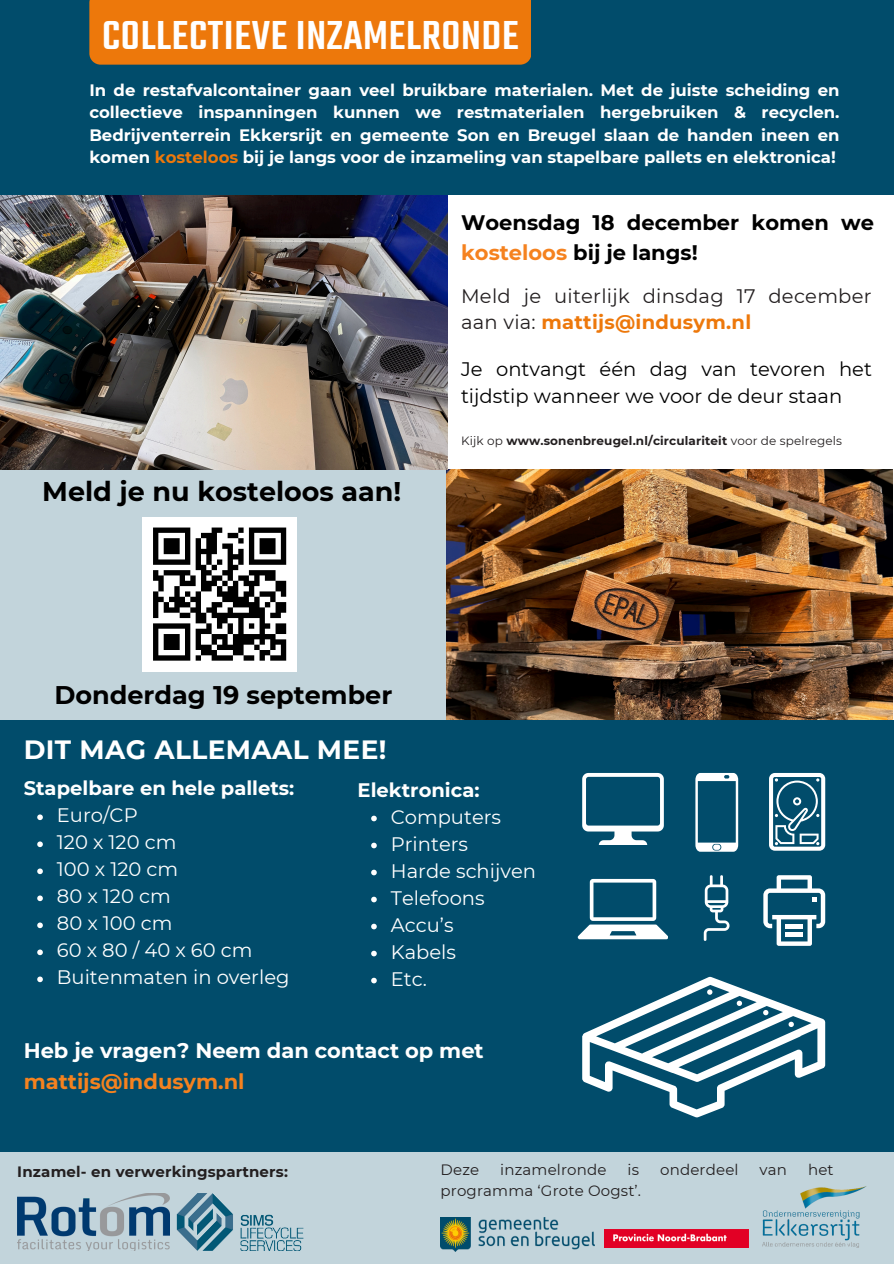
<style>
.page{position:relative;width:894px;height:1264px;background:#fff}
.page>*{position:absolute;margin:0;border:0;box-sizing:border-box;transform-origin:0 0}
.t1{font:500 44.4px "Teko";letter-spacing:.015em;color:#fff}
.t2{font:700 27px "Montserrat";color:#000}
.t3{font:700 26.4px "Montserrat";letter-spacing:.015em;color:#fff}
.t4{font:700 25.5px "Montserrat";color:#000}
.t5{font:700 21px/31.5px "Montserrat";color:#fff}
.t6{font:700 21px/30.3px "Montserrat";color:#000}
.t7{font:19.5px "Montserrat";color:#fff}
.t8{font:19.5px/27px "Montserrat";color:#000}
.t9{font:19.5px/25.8px "Montserrat";letter-spacing:.015em;color:#231f20}
.t10{font:700 19.5px "Montserrat";color:#fff}
.t11{font:19.5px "Montserrat";letter-spacing:.13em;color:#fff}
.t12{font:700 16.5px/22.5px "Montserrat";color:#fff;text-align:justify}
.t13{font:15px "Montserrat";letter-spacing:.01em;color:#231f20}
.t14{font:700 15px "Montserrat";letter-spacing:.01em;color:#231f20}
.t15{font:700 12px "Montserrat";letter-spacing:.01em;color:#231f20}
.s1{color:#ed780b}
.s2{color:#f5821f}
.s3{font-weight:700;color:#ed780b}
.s4{font-weight:400}
</style>
<div class="page">
<div style="left:0;top:469px;width:446px;height:251px;background:#c2d4db"></div>
<div style="left:142px;top:517px;width:155px;height:154px;background:#fff"></div>
<div style="left:153px;top:527px;width:37px;height:6px;background:#000"></div>
<div style="left:249px;top:527px;width:37px;height:6px;background:#000"></div>
<div style="left:164px;top:538px;width:16px;height:5px;background:#000"></div>
<div style="left:259px;top:538px;width:16px;height:5px;background:#000"></div>
<div style="left:164px;top:543px;width:16px;height:6px;background:#000"></div>
<div style="left:259px;top:543px;width:16px;height:6px;background:#000"></div>
<div style="left:164px;top:549px;width:16px;height:5px;background:#000"></div>
<div style="left:259px;top:549px;width:16px;height:5px;background:#000"></div>
<svg style="left:153px;top:533px;width:5px;height:26px"></svg>
<svg style="left:249px;top:533px;width:5px;height:26px"></svg>
<svg style="left:281px;top:533px;width:5px;height:26px"></svg>
<div style="left:153px;top:559px;width:37px;height:6px;background:#000"></div>
<div style="left:249px;top:559px;width:37px;height:6px;background:#000"></div>
<div style="left:164px;top:570px;width:26px;height:5px;background:#000"></div>
<div style="left:249px;top:570px;width:26px;height:5px;background:#000"></div>
<div style="left:238px;top:575px;width:11px;height:5px;background:#000"></div>
<svg style="left:254px;top:575px;width:5px;height:5px"></svg>
<div style="left:265px;top:575px;width:10px;height:5px;background:#000"></div>
<div style="left:243px;top:580px;width:16px;height:6px;background:#000"></div>
<div style="left:275px;top:580px;width:11px;height:6px;background:#000"></div>
<div style="left:275px;top:586px;width:11px;height:5px;background:#000"></div>
<svg style="left:153px;top:570px;width:11px;height:26px"></svg>
<svg style="left:174px;top:527px;width:69px;height:69px"></svg>
<div style="left:217px;top:591px;width:21px;height:5px;background:#000"></div>
<div style="left:243px;top:591px;width:11px;height:5px;background:#000"></div>
<div style="left:259px;top:591px;width:16px;height:5px;background:#000"></div>
<svg style="left:281px;top:591px;width:5px;height:5px"></svg>
<div style="left:153px;top:596px;width:11px;height:6px;background:#000"></div>
<div style="left:169px;top:596px;width:16px;height:6px;background:#000"></div>
<div style="left:190px;top:596px;width:11px;height:6px;background:#000"></div>
<div style="left:222px;top:596px;width:27px;height:6px;background:#000"></div>
<svg style="left:249px;top:586px;width:10px;height:16px"></svg>
<svg style="left:164px;top:602px;width:5px;height:5px"></svg>
<div style="left:174px;top:602px;width:16px;height:5px;background:#000"></div>
<svg style="left:195px;top:602px;width:6px;height:5px"></svg>
<div style="left:211px;top:602px;width:11px;height:5px;background:#000"></div>
<div style="left:233px;top:602px;width:26px;height:5px;background:#000"></div>
<svg style="left:265px;top:596px;width:10px;height:11px"></svg>
<div style="left:275px;top:602px;width:11px;height:5px;background:#000"></div>
<div style="left:164px;top:607px;width:16px;height:5px;background:#000"></div>
<div style="left:190px;top:607px;width:11px;height:5px;background:#000"></div>
<div style="left:206px;top:607px;width:11px;height:5px;background:#000"></div>
<svg style="left:227px;top:607px;width:6px;height:5px"></svg>
<div style="left:249px;top:607px;width:16px;height:5px;background:#000"></div>
<div style="left:275px;top:607px;width:11px;height:5px;background:#000"></div>
<svg style="left:153px;top:602px;width:5px;height:16px"></svg>
<div style="left:180px;top:612px;width:10px;height:6px;background:#000"></div>
<div style="left:195px;top:612px;width:11px;height:6px;background:#000"></div>
<div style="left:211px;top:612px;width:54px;height:6px;background:#000"></div>
<div style="left:270px;top:612px;width:11px;height:6px;background:#000"></div>
<div style="left:153px;top:623px;width:37px;height:5px;background:#000"></div>
<div style="left:275px;top:623px;width:11px;height:5px;background:#000"></div>
<div style="left:275px;top:628px;width:11px;height:6px;background:#000"></div>
<div style="left:164px;top:634px;width:16px;height:5px;background:#000"></div>
<div style="left:233px;top:634px;width:42px;height:5px;background:#000"></div>
<div style="left:164px;top:639px;width:16px;height:5px;background:#000"></div>
<div style="left:233px;top:639px;width:21px;height:5px;background:#000"></div>
<div style="left:270px;top:639px;width:16px;height:5px;background:#000"></div>
<div style="left:164px;top:644px;width:16px;height:6px;background:#000"></div>
<svg style="left:153px;top:628px;width:5px;height:27px"></svg>
<svg style="left:281px;top:644px;width:5px;height:11px"></svg>
<div style="left:153px;top:655px;width:37px;height:5px;background:#000"></div>
<svg style="left:185px;top:618px;width:58px;height:42px"></svg>
<div style="left:211px;top:655px;width:22px;height:5px;background:#000"></div>
<div style="left:243px;top:655px;width:11px;height:5px;background:#000"></div>
<svg style="left:249px;top:618px;width:26px;height:42px"></svg>
<div style="left:270px;top:655px;width:16px;height:5px;background:#000"></div>
<img style="left:446px;top:469px;width:446px;height:251px">
<div style="left:0;top:720px;width:893px;height:431px;background:#014c6b"></div>
<img style="left:0;top:195px;width:447px;height:274px">
<div style="left:0;top:0;width:893px;height:195px;background:#014c6b"></div>
<div style="left:89px;top:0;width:442px;height:65px;background:#ed780b"></div>
<svg style="left:0;top:1038px;width:893px;height:225px"></svg>
<svg style="left:577px;top:879px;width:90px;height:60px"></svg>
<svg style="left:763px;top:875px;width:62px;height:70px"></svg>
<div style="left:785px;top:923px;width:17px;height:5px;background:#fff"></div>
<div style="left:785px;top:932px;width:17px;height:5px;background:#fff"></div>
<svg style="left:769px;top:773px;width:56px;height:77px"></svg>
<svg style="left:695px;top:773px;width:43px;height:78px"></svg>
<svg style="left:582px;top:773px;width:81px;height:72px"></svg>
<svg style="left:703px;top:875px;width:26px;height:65px"></svg>
<svg style="left:582px;top:976px;width:243px;height:141px"></svg>
<img style="left:440px;top:1217px;width:154px;height:33px">
<img style="left:604px;top:1229px;width:144px;height:18px">
<img style="left:762px;top:1168px;width:111px;height:78px">
<svg style="left:37px;top:814px;width:6px;height:6px"></svg>
<svg style="left:37px;top:841px;width:6px;height:6px"></svg>
<svg style="left:37px;top:868px;width:6px;height:6px"></svg>
<svg style="left:37px;top:895px;width:6px;height:6px"></svg>
<svg style="left:37px;top:922px;width:6px;height:6px"></svg>
<svg style="left:37px;top:949px;width:6px;height:6px"></svg>
<svg style="left:37px;top:976px;width:6px;height:6px"></svg>
<svg style="left:371px;top:815px;width:5px;height:6px"></svg>
<svg style="left:371px;top:842px;width:5px;height:6px"></svg>
<svg style="left:371px;top:869px;width:5px;height:6px"></svg>
<svg style="left:371px;top:896px;width:5px;height:6px"></svg>
<svg style="left:371px;top:923px;width:5px;height:6px"></svg>
<svg style="left:371px;top:950px;width:5px;height:6px"></svg>
<svg style="left:371px;top:977px;width:5px;height:6px"></svg>
<img style="left:175px;top:1193px;width:129px;height:57px">
<img style="left:17px;top:1193px;width:152px;height:57px">
<h3 class="t1" style="left:102px;top:6px;width:418px">COLLECTIEVE INZAMELRONDE</h3>
<p class="t12" style="left:89px;top:78px;width:751px">In de restafvalcontainer gaan veel bruikbare materialen. Met de juiste scheiding en collectieve inspanningen kunnen we restmaterialen hergebruiken &amp; recyclen.<br>Bedrijventerrein Ekkersrijt en gemeente Son en Breugel slaan de handen ineen en komen <span class="s1">kosteloos</span> bij je langs voor de inzameling van stapelbare pallets en elektronica!</p>
<h3 class="t6" style="left:461px;top:207px;width:414px">Woensdag 18 december komen we <span class="s2">kosteloos</span> bij je langs!</h3>
<p class="t9" style="left:461px;top:283px;width:412px">Meld je uiterlijk dinsdag 17 december aan via: <span class="s3">mattijs@indusym.nl</span></p>
<p class="t8" style="left:461px;top:355px;width:412px">Je ontvangt één dag van tevoren het tijdstip wanneer we voor de deur staan</p>
<p class="t2" style="left:42px;top:474px;width:360px">Meld je nu kosteloos aan!</p>
<p class="t15" style="left:461px;top:434px;width:382px"><span class="s4">Kijk op</span> www.sonenbreugel.nl/circulariteit <span class="s4">voor de spelregels</span></p>
<h4 class="t4" style="left:54px;top:679px;width:339px">Donderdag 19 september</h4>
<p class="t3" style="left:24px;top:733px;width:364px">DIT MAG ALLEMAAL MEE!</p>
<h2 class="t10" style="left:24px;top:776px;width:272px">Stapelbare en hele pallets:</h2>
<h4 class="t7" style="left:57px;top:803px;width:82px">Euro/CP</h4>
<p class="t7" style="left:57px;top:830px;width:121px">120 x 120 cm</p>
<p class="t7" style="left:57px;top:857px;width:123px">100 x 120 cm</p>
<p class="t7" style="left:57px;top:884px;width:115px">80 x 120 cm</p>
<p class="t7" style="left:57px;top:911px;width:117px">80 x 100 cm</p>
<p class="t11" style="left:57px;top:938px;width:197px">60x80/40x60cm</p>
<p class="t7" style="left:57px;top:965px;width:234px">Buitenmaten in overleg</p>
<p class="t10" style="left:357px;top:777px;width:123px">Elektronica:</p>
<h4 class="t7" style="left:390px;top:804px;width:112px">Computers</h4>
<p class="t7" style="left:390px;top:831px;width:79px">Printers</p>
<p class="t7" style="left:390px;top:858px;width:147px">Harde schijven</p>
<p class="t7" style="left:390px;top:885px;width:95px">Telefoons</p>
<p class="t7" style="left:390px;top:912px;width:64px">Accu’s</p>
<p class="t7" style="left:390px;top:939px;width:67px">Kabels</p>
<p class="t7" style="left:390px;top:966px;width:38px">Etc.</p>
<p class="t5" style="left:24px;top:1034px;width:461px">Heb je vragen? Neem dan contact op met <span class="s2">mattijs@indusym.nl</span></p>
<p class="t14" style="left:17px;top:1162px;width:272px">Inzamel- en verwerkingspartners:</p>
<p class="t13" style="left:440px;top:1160px;width:40px">Deze</p>
<p class="t13" style="left:500px;top:1160px;width:108px">inzamelronde</p>
<p class="t13" style="left:627px;top:1160px;width:13px">is</p>
<p class="t13" style="left:660px;top:1160px;width:80px">onderdeel</p>
<p class="t13" style="left:759px;top:1160px;width:29px">van</p>
<p class="t13" style="left:807px;top:1160px;width:27px">het</p>
<p class="t13" style="left:440px;top:1180px;width:202px">programma ‘Grote Oogst’.</p>
</div>
